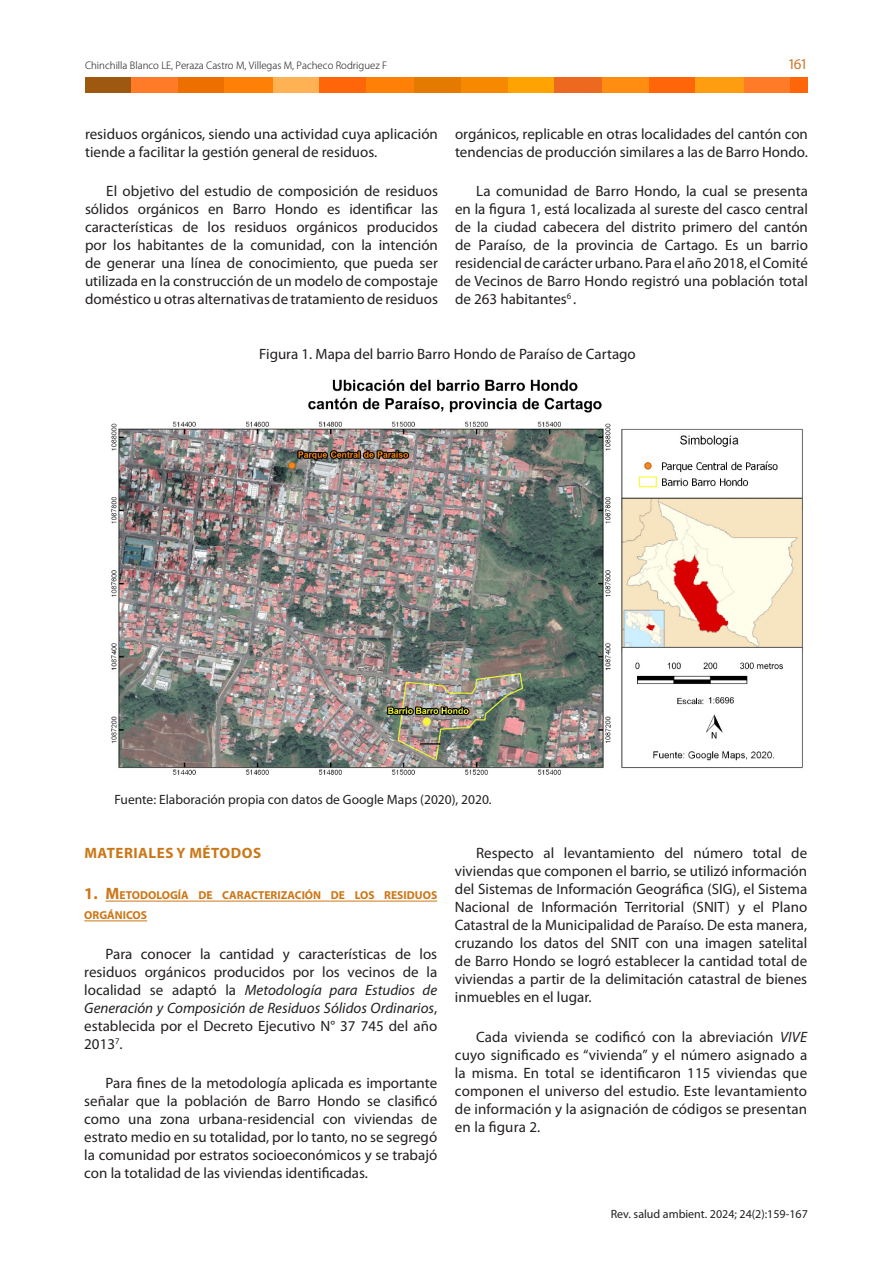
<style>
.page{position:relative;width:893px;height:1263px;background:#fff}
.page>*{position:absolute;margin:0;border:0;box-sizing:border-box;transform-origin:0 0}
.texto_Base_salto_1{font:15px/18px "Myriad Pro";color:#231f20;text-align:justify}
.texto_Base{font:15px "Myriad Pro";color:#231f20}
.TITULOS_PARRAFO{font:700 15px "Myriad Pro";letter-spacing:.035em;color:#cc7717}
.t1{font:15px "Myriad Pro";color:#cb7729}
.texto_Base-2{font:13.5px "Myriad Pro";color:#231f20}
.texto_Base-3{font:12px "Myriad Pro";color:#231f20}
.TITULO_SUB_PÁRRAFO{font:700 11.55px/19.8px "Myriad Pro";color:#cc7717}
.TITULO_SUB{font:300 9.75px "Koz Go Pro";color:#231f20}
.s1{font-size:16.5px}
.s2{font-style:italic}
</style>
<div class="page">
<div style="left:85px;top:77px;width:47px;height:15px;background:#9f580f"></div>
<div style="left:132px;top:77px;width:46px;height:15px;background:#ff7b28"></div>
<div style="left:178px;top:77px;width:54px;height:15px;background:#ed6f00"></div>
<div style="left:224px;top:77px;width:56px;height:15px;background:#ff8006"></div>
<div style="left:273px;top:77px;width:47px;height:15px;background:#ffb254"></div>
<div style="left:320px;top:77px;width:52px;height:15px;background:#ff660a"></div>
<div style="left:366px;top:77px;width:53px;height:15px;background:#ff8006"></div>
<div style="left:414px;top:77px;width:47px;height:15px;background:#e47a00"></div>
<div style="left:461px;top:77px;width:52px;height:15px;background:#f68900"></div>
<div style="left:508px;top:77px;width:47px;height:15px;background:#ffa302"></div>
<div style="left:555px;top:77px;width:51px;height:15px;background:#ec691f"></div>
<div style="left:602px;top:77px;width:52px;height:15px;background:#ff8d11"></div>
<div style="left:649px;top:77px;width:50px;height:15px;background:#ff660a"></div>
<div style="left:696px;top:77px;width:53px;height:15px;background:#ff9d10"></div>
<div style="left:744px;top:77px;width:47px;height:15px;background:#ff7b28"></div>
<div style="left:791px;top:77px;width:17px;height:15px;background:#ff660a"></div>
<img style="left:111px;top:379px;width:692px;height:396px">
<hr style="left:106px;top:901px;width:331px;height:1px;background:#cc7717">
<hr style="left:84px;top:920px;width:63px;height:1px;background:#cc7717">
<p class="TITULO_SUB" style="left:85px;top:59px;width:304px">Chinchilla Blanco LE, Peraza Castro M, Villegas M, Pacheco Rodriguez F</p>
<p class="t1" style="left:788px;top:55px;width:22px">161</p>
<p class="texto_Base_salto_1" style="left:85px;top:125px;width:354px">residuos orgánicos, siendo una actividad cuya aplicación tiende a facilitar la gestión general de residuos.</p>
<p class="texto_Base_salto_1" style="left:85px;top:182px;width:354px;text-indent:21px">El objetivo del estudio de composición de residuos sólidos orgánicos en Barro Hondo es identificar las características de los residuos orgánicos producidos por los habitantes de la comunidad, con la intención de generar una línea de conocimiento, que pueda ser utilizada en la construcción de un modelo de compostaje doméstico u otras alternativas de tratamiento de residuos</p>
<p class="texto_Base_salto_1" style="left:455px;top:125px;width:354px">orgánicos, replicable en otras localidades del cantón con tendencias de producción similares a las de Barro Hondo.</p>
<p class="texto_Base_salto_1" style="left:455px;top:182px;width:354px;text-indent:21px">La comunidad de Barro Hondo, la cual se presenta en la figura 1, está localizada al sureste del casco central de la ciudad cabecera del distrito primero del cantón de Paraíso, de la provincia de Cartago. Es un barrio residencial de carácter urbano. Para el año 2018, el Comité de Vecinos de Barro Hondo registró una población total de 263 habitantes<sup>6</sup> .</p>
<p class="texto_Base" style="left:259px;top:344px;width:378px">Figura 1. Mapa del barrio Barro Hondo de Paraíso de Cartago</p>
<p class="texto_Base-2" style="left:114px;top:791px;width:379px">Fuente: Elaboración propia con datos de Google Maps (2020), 2020.</p>
<p class="TITULOS_PARRAFO" style="left:84px;top:843px;width:178px">MATERIALES Y MÉTODOS</p>
<p class="TITULO_SUB_PÁRRAFO" style="left:84px;top:885px;width:354px"><span class="s1">1. M</span>ETODOLOGÍA DE CARACTERIZACIÓN DE LOS RESIDUOS<br>ORGÁNICOS</p>
<p class="texto_Base_salto_1" style="left:84px;top:944px;width:354px;text-indent:21px">Para conocer la cantidad y características de los residuos orgánicos producidos por los vecinos de la localidad se adaptó la <span class="s2">Metodología para Estudios de Generación y Composición de Residuos Sólidos Ordinarios</span>, establecida por el Decreto Ejecutivo N° 37 745 del año 2013<sup>7</sup>.</p>
<p class="texto_Base_salto_1" style="left:84px;top:1074px;width:354px;text-indent:21px">Para fines de la metodología aplicada es importante señalar que la población de Barro Hondo se clasificó como una zona urbana-residencial con viviendas de estrato medio en su totalidad, por lo tanto, no se segregó la comunidad por estratos socioeconómicos y se trabajó con la totalidad de las viviendas identificadas.</p>
<p class="texto_Base_salto_1" style="left:455px;top:844px;width:354px;text-indent:21px">Respecto al levantamiento del número total de viviendas que componen el barrio, se utilizó información del Sistemas de Información Geográfica (SIG), el Sistema Nacional de Información Territorial (SNIT) y el Plano Catastral de la Municipalidad de Paraíso. De esta manera, cruzando los datos del SNIT con una imagen satelital de Barro Hondo se logró establecer la cantidad total de viviendas a partir de la delimitación catastral de bienes inmuebles en el lugar.</p>
<p class="texto_Base_salto_1" style="left:455px;top:1027px;width:354px;text-indent:21px">Cada vivienda se codificó con la abreviación <span class="s2">VIVE </span>cuyo significado es “vivienda” y el número asignado a la misma. En total se identificaron 115 viviendas que componen el universo del estudio. Este levantamiento de información y la asignación de códigos se presentan en la figura 2.</p>
<p class="texto_Base-3" style="left:611px;top:1206px;width:199px">Rev. salud ambient. 2024; 24(2):159-167</p>
</div>
